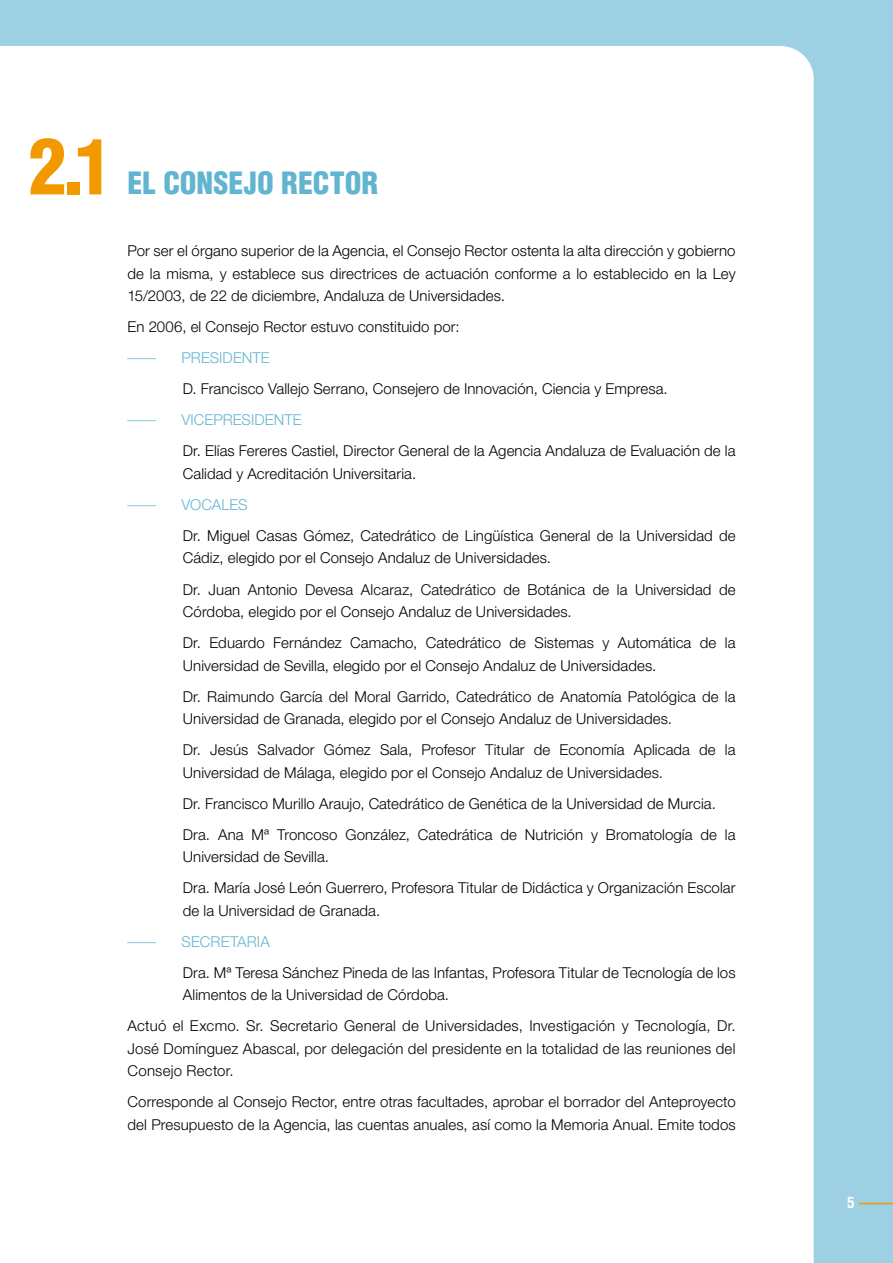
<style>
.page{position:relative;width:893px;height:1263px;background:#9cd0e2}
.page>*{position:absolute;margin:0;border:0;box-sizing:border-box;transform-origin:0 0}
.t1{font:900 condensed 75px "Helvetica";color:#f39900}
.t2{font:900 condensed 30px "Helvetica";color:#62b5d0}
.t3{font:300 15px/22.5px "Helvetica Neue";letter-spacing:.005em;color:#000}
.t4{font:300 15px "Helvetica Neue";letter-spacing:.005em;color:#62b5d0}
.t5{font:300 condensed 14.25px "Helvetica";color:#62b5d0}
</style>
<div class="page">
<div style="left:0;top:46px;width:814px;height:1217px;background:#fff"></div>
<hr style="left:859px;top:1203px;width:34px;height:1px;background:#f39900">
<h1 class="t1" style="left:29px;top:120px;width:85px">2.1</h1>
<h2 class="t2" style="left:128px;top:165px;width:252px">EL CONSEJO RECTOR</h2>
<p class="t3" style="left:128px;top:239px;width:610px;text-align:justify">Por ser el órgano superior de la Agencia, el Consejo Rector ostenta la alta dirección y gobierno de la misma, y establece sus directrices de actuación conforme a lo establecido en la Ley 15/2003, de 22 de diciembre, Andaluza de Universidades.</p>
<p class="t3" style="left:128px;top:315px;width:334px">En 2006, el Consejo Rector estuvo constituido por:</p>
<p class="t5" style="left:128px;top:350px;width:30px">——</p>
<p class="t4" style="left:182px;top:349px;width:90px">PRESIDENTE</p>
<p class="t3" style="left:183px;top:377px;width:486px">D. Francisco Vallejo Serrano, Consejero de Innovación, Ciencia y Empresa.</p>
<p class="t5" style="left:128px;top:412px;width:30px">——</p>
<p class="t4" style="left:182px;top:411px;width:122px">VICEPRESIDENTE</p>
<p class="t3" style="left:183px;top:439px;width:554px">Dr. Elías Fereres Castiel, Director General de la Agencia Andaluza de Evaluación de la<br>Calidad y Acreditación Universitaria.</p>
<p class="t5" style="left:128px;top:496px;width:30px">——</p>
<p class="t4" style="left:182px;top:495px;width:68px">VOCALES</p>
<p class="t3" style="left:183px;top:524px;width:554px">Dr. Miguel Casas Gómez, Catedrático de Lingüística General de la Universidad de<br>Cádiz, elegido por el Consejo Andaluz de Universidades.</p>
<p class="t3" style="left:183px;top:578px;width:554px">Dr. Juan Antonio Devesa Alcaraz, Catedrático de Botánica de la Universidad de<br>Córdoba, elegido por el Consejo Andaluz de Universidades.</p>
<p class="t3" style="left:183px;top:631px;width:554px">Dr. Eduardo Fernández Camacho, Catedrático de Sistemas y Automática de la<br>Universidad de Sevilla, elegido por el Consejo Andaluz de Universidades.</p>
<p class="t3" style="left:183px;top:685px;width:554px">Dr. Raimundo García del Moral Garrido, Catedrático de Anatomía Patológica de la<br>Universidad de Granada, elegido por el Consejo Andaluz de Universidades.</p>
<p class="t3" style="left:183px;top:738px;width:554px">Dr. Jesús Salvador Gómez Sala, Profesor Titular de Economía Aplicada de la<br>Universidad de Málaga, elegido por el Consejo Andaluz de Universidades.</p>
<p class="t3" style="left:183px;top:787px;width:554px;line-height:31px">Dr. Francisco Murillo Araujo, Catedrático de Genética de la Universidad de Murcia.<br>Dra. Ana Mª Troncoso González, Catedrática de Nutrición y Bromatología de la</p>
<p class="t3" style="left:183px;top:841px;width:554px;line-height:31px">Universidad de Sevilla.<br>Dra. María José León Guerrero, Profesora Titular de Didáctica y Organización Escolar</p>
<p class="t3" style="left:183px;top:899px;width:199px">de la Universidad de Granada.</p>
<p class="t5" style="left:128px;top:933px;width:30px">——</p>
<p class="t4" style="left:182px;top:932px;width:90px">SECRETARIA</p>
<p class="t3" style="left:183px;top:961px;width:554px">Dra. Mª Teresa Sánchez Pineda de las Infantas, Profesora Titular de Tecnología de los<br>Alimentos de la Universidad de Córdoba.</p>
<p class="t3" style="left:128px;top:1014px;width:609px;text-align:justify">Actuó el Excmo. Sr. Secretario General de Universidades, Investigación y Tecnología, Dr.<br>José Domínguez Abascal, por delegación del presidente en la totalidad de las reuniones del Consejo Rector.</p>
<p class="t3" style="left:128px;top:1090px;width:610px">Corresponde al Consejo Rector, entre otras facultades, aprobar el borrador del Anteproyecto del Presupuesto de la Agencia, las cuentas anuales, así como la Memoria Anual. Emite todos</p>
</div>
